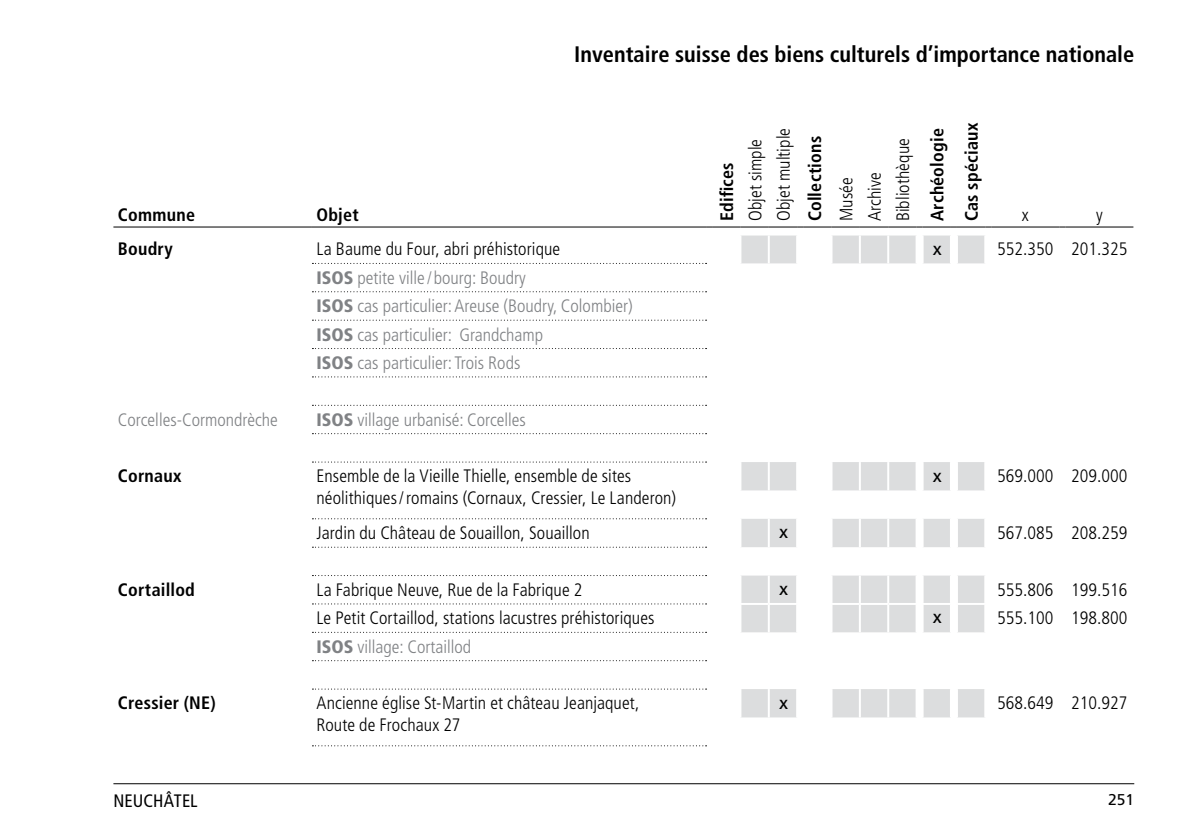
<style>
.page{position:relative;width:1191px;height:840px;background:#fff}
.page>*{position:absolute;margin:0;border:0;box-sizing:border-box;transform-origin:0 0}
.t1{font:700 condensed 22.4px "Frutiger LT Std";color:#000}
.t2{font:300 condensed 18px/28.4px "Frutiger LT Std";letter-spacing:.005em;color:#000}
.t3{font:300 condensed 18px/28.4px "Frutiger LT Std";color:#808285}
.t4{font:700 condensed 18px/34.4px "Frutiger LT Std";letter-spacing:.015em;color:#000}
.t5{font:condensed 18px "Frutiger LT Std";letter-spacing:.005em;color:#000}
.t6{font:18px "Frutiger LT Std";color:#000}
.t7{font:15.6px "Frutiger LT Std";color:#000}
.s1{font-weight:900}
</style>
<div class="page">
<hr style="left:113px;top:782px;width:1021px;height:1px;background:#000">
<hr style="left:113px;top:226px;width:199px;height:1px;background:#000">
<hr style="left:312px;top:226px;width:394px;height:1px;background:#000">
<svg style="left:706px;top:226px;width:285px;height:1px"></svg>
<hr style="left:991px;top:226px;width:68px;height:1px;background:#000">
<hr style="left:1065px;top:226px;width:68px;height:1px;background:#000">
<svg style="left:741px;top:235px;width:244px;height:482px"></svg>
<hr style="left:768px;top:235px;width:2px;height:28px;background:#fff">
<hr style="left:859px;top:235px;width:2px;height:28px;background:#fff">
<hr style="left:887px;top:235px;width:2px;height:28px;background:#fff">
<hr style="left:768px;top:462px;width:2px;height:28px;background:#fff">
<hr style="left:859px;top:462px;width:2px;height:28px;background:#fff">
<hr style="left:887px;top:462px;width:2px;height:28px;background:#fff">
<hr style="left:768px;top:518px;width:2px;height:29px;background:#fff">
<hr style="left:859px;top:518px;width:2px;height:29px;background:#fff">
<hr style="left:887px;top:518px;width:2px;height:29px;background:#fff">
<hr style="left:768px;top:575px;width:2px;height:27px;background:#fff">
<hr style="left:859px;top:575px;width:2px;height:27px;background:#fff">
<hr style="left:887px;top:575px;width:2px;height:27px;background:#fff">
<hr style="left:768px;top:604px;width:2px;height:28px;background:#fff">
<hr style="left:859px;top:604px;width:2px;height:28px;background:#fff">
<hr style="left:887px;top:604px;width:2px;height:28px;background:#fff">
<hr style="left:768px;top:688px;width:2px;height:29px;background:#fff">
<hr style="left:859px;top:688px;width:2px;height:29px;background:#fff">
<hr style="left:887px;top:688px;width:2px;height:29px;background:#fff">
<hr style="left:796px;top:235px;width:2px;height:28px;background:#fff">
<hr style="left:796px;top:462px;width:2px;height:28px;background:#fff">
<hr style="left:796px;top:518px;width:2px;height:29px;background:#fff">
<hr style="left:796px;top:575px;width:2px;height:27px;background:#fff">
<hr style="left:739px;top:602px;width:30px;height:2px;background:#fff">
<hr style="left:769px;top:602px;width:29px;height:2px;background:#fff">
<hr style="left:796px;top:604px;width:2px;height:28px;background:#fff">
<hr style="left:796px;top:688px;width:2px;height:29px;background:#fff">
<hr style="left:830px;top:235px;width:2px;height:28px;background:#fff">
<hr style="left:915px;top:235px;width:2px;height:28px;background:#fff">
<hr style="left:830px;top:462px;width:2px;height:28px;background:#fff">
<hr style="left:915px;top:462px;width:2px;height:28px;background:#fff">
<hr style="left:830px;top:518px;width:2px;height:29px;background:#fff">
<hr style="left:915px;top:518px;width:2px;height:29px;background:#fff">
<hr style="left:830px;top:575px;width:2px;height:27px;background:#fff">
<hr style="left:915px;top:575px;width:2px;height:27px;background:#fff">
<hr style="left:830px;top:602px;width:30px;height:2px;background:#fff">
<hr style="left:830px;top:604px;width:2px;height:28px;background:#fff">
<hr style="left:860px;top:602px;width:28px;height:2px;background:#fff">
<hr style="left:888px;top:602px;width:29px;height:2px;background:#fff">
<hr style="left:915px;top:604px;width:2px;height:28px;background:#fff">
<hr style="left:830px;top:688px;width:2px;height:29px;background:#fff">
<hr style="left:915px;top:688px;width:2px;height:29px;background:#fff">
<hr style="left:921px;top:235px;width:2px;height:28px;background:#fff">
<hr style="left:950px;top:235px;width:2px;height:28px;background:#fff">
<hr style="left:921px;top:462px;width:2px;height:28px;background:#fff">
<hr style="left:950px;top:462px;width:2px;height:28px;background:#fff">
<hr style="left:921px;top:518px;width:2px;height:29px;background:#fff">
<hr style="left:950px;top:518px;width:2px;height:29px;background:#fff">
<hr style="left:921px;top:575px;width:2px;height:27px;background:#fff">
<hr style="left:950px;top:575px;width:2px;height:27px;background:#fff">
<hr style="left:921px;top:602px;width:31px;height:2px;background:#fff">
<hr style="left:921px;top:604px;width:2px;height:28px;background:#fff">
<hr style="left:950px;top:604px;width:2px;height:28px;background:#fff">
<hr style="left:921px;top:688px;width:2px;height:29px;background:#fff">
<hr style="left:950px;top:688px;width:2px;height:29px;background:#fff">
<hr style="left:956px;top:235px;width:2px;height:28px;background:#fff">
<hr style="left:984px;top:235px;width:2px;height:28px;background:#fff">
<hr style="left:956px;top:462px;width:2px;height:28px;background:#fff">
<hr style="left:984px;top:462px;width:2px;height:28px;background:#fff">
<hr style="left:956px;top:518px;width:2px;height:29px;background:#fff">
<hr style="left:984px;top:518px;width:2px;height:29px;background:#fff">
<hr style="left:956px;top:575px;width:2px;height:27px;background:#fff">
<hr style="left:984px;top:575px;width:2px;height:27px;background:#fff">
<hr style="left:956px;top:602px;width:30px;height:2px;background:#fff">
<hr style="left:956px;top:604px;width:2px;height:28px;background:#fff">
<hr style="left:984px;top:604px;width:2px;height:28px;background:#fff">
<hr style="left:956px;top:688px;width:2px;height:29px;background:#fff">
<hr style="left:984px;top:688px;width:2px;height:29px;background:#fff">
<svg style="left:312px;top:263px;width:394px;height:1px"></svg>
<svg style="left:312px;top:291px;width:394px;height:1px"></svg>
<svg style="left:312px;top:319px;width:394px;height:1px"></svg>
<svg style="left:312px;top:348px;width:394px;height:1px"></svg>
<svg style="left:312px;top:404px;width:394px;height:1px"></svg>
<svg style="left:312px;top:461px;width:394px;height:1px"></svg>
<svg style="left:312px;top:546px;width:394px;height:1px"></svg>
<svg style="left:312px;top:603px;width:394px;height:1px"></svg>
<svg style="left:312px;top:631px;width:394px;height:1px"></svg>
<svg style="left:312px;top:518px;width:394px;height:1px"></svg>
<svg style="left:312px;top:376px;width:394px;height:1px"></svg>
<svg style="left:312px;top:433px;width:394px;height:1px"></svg>
<svg style="left:312px;top:745px;width:394px;height:1px"></svg>
<svg style="left:312px;top:688px;width:394px;height:1px"></svg>
<p class="t4" style="left:118px;top:198px;width:79px">Commune</p>
<p class="t4" style="left:316px;top:198px;width:44px">Objet</p>
<p class="t1" style="left:574px;top:41px;width:561px">Inventaire suisse des biens culturels d’importance nationale</p>
<p class="t4" style="left:709px;top:221px;width:60px;rotate:-90deg">Edifices</p>
<p class="t2" style="left:741px;top:221px;width:95px;rotate:-90deg">Objet simple<br>Objet multiple</p>
<p class="t4" style="left:798px;top:221px;width:87px;rotate:-90deg">Collections</p>
<p class="t2" style="left:832px;top:221px;width:85px;rotate:-90deg">Musée<br>Archive<br>Bibliothèque</p>
<p class="t4" style="left:920px;top:221px;width:100px;rotate:-90deg">Archéologie<br>Cas spéciaux</p>
<p class="t2" style="left:1021px;top:201px;width:9px">x</p>
<p class="t2" style="left:1096px;top:201px;width:8px">y</p>
<p class="t4" style="left:118px;top:232px;width:57px">Boudry</p>
<p class="t2" style="left:316px;top:235px;width:245px">La Baume du Four, abri préhistorique</p>
<p class="t6" style="left:932px;top:237px;width:10px">x</p>
<p class="t2" style="left:997px;top:235px;width:132px">552.350 201.325</p>
<p class="t3" style="left:316px;top:263px;width:318px"><span class="s1">ISOS</span> petite ville / bourg: Boudry<br><span class="s1">ISOS</span> cas particulier: Areuse (Boudry, Colombier)<br><span class="s1">ISOS</span> cas particulier: Grandchamp<br><span class="s1">ISOS</span> cas particulier: Trois Rods</p>
<p class="t3" style="left:118px;top:405px;width:161px">Corcelles-Cormondrèche</p>
<p class="t3" style="left:316px;top:405px;width:211px"><span class="s1">ISOS</span> village urbanisé: Corcelles</p>
<p class="t4" style="left:118px;top:458px;width:65px">Cornaux</p>
<p class="t2" style="left:316px;top:465px;width:361px;line-height:21.6px">Ensemble de la Vieille Thielle, ensemble de sites néolithiques/romains (Cornaux, Cressier, Le Landeron)</p>
<p class="t6" style="left:932px;top:464px;width:10px">x</p>
<p class="t2" style="left:997px;top:462px;width:132px">569.000 209.000</p>
<p class="t2" style="left:316px;top:518px;width:275px">Jardin du Château de Souaillon, Souaillon</p>
<p class="t6" style="left:779px;top:521px;width:10px">x</p>
<p class="t2" style="left:997px;top:518px;width:132px">567.085 208.259</p>
<p class="t4" style="left:118px;top:572px;width:78px">Cortaillod</p>
<p class="t2" style="left:316px;top:575px;width:267px">La Fabrique Neuve, Rue de la Fabrique 2</p>
<p class="t6" style="left:779px;top:578px;width:10px">x</p>
<p class="t2" style="left:997px;top:575px;width:132px">555.806 199.516</p>
<p class="t2" style="left:316px;top:603px;width:339px">Le Petit Cortaillod, stations lacustres préhistoriques</p>
<p class="t6" style="left:932px;top:606px;width:10px">x</p>
<p class="t2" style="left:997px;top:603px;width:132px">555.100 198.800</p>
<p class="t3" style="left:316px;top:632px;width:156px"><span class="s1">ISOS</span> village: Cortaillod</p>
<p class="t4" style="left:118px;top:685px;width:99px">Cressier (NE)</p>
<p class="t2" style="left:316px;top:692px;width:324px;line-height:21.6px">Ancienne église St-Martin et château Jeanjaquet,<br>Route de Frochaux 27</p>
<p class="t6" style="left:779px;top:691px;width:10px">x</p>
<p class="t2" style="left:997px;top:688px;width:132px">568.649 210.927</p>
<p class="t5" style="left:113px;top:789px;width:86px">NEUCHÂTEL</p>
<p class="t7" style="left:1108px;top:790px;width:28px">251</p>
</div>
